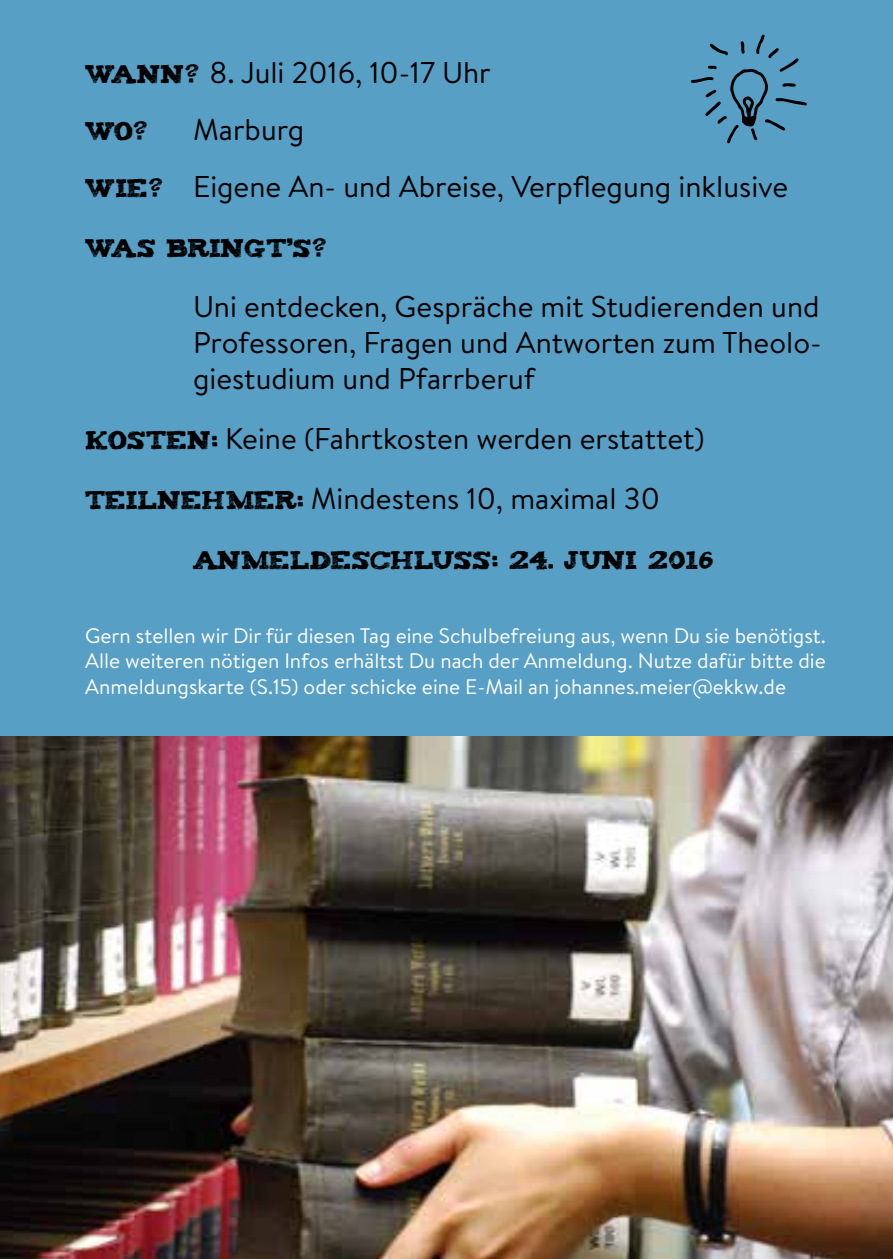
<style>
.page{position:relative;width:893px;height:1259px;background:#589fc6}
.page>*{position:absolute;margin:0;border:0;box-sizing:border-box;transform-origin:0 0}
.t1{font:30px/36px "Brandon Text";color:#000}
.t2{font:21px/25.2px "Brandon Text";color:#fff;text-align:justify}
.t3{font:21px "Tiza";color:#000}
.s1{font-family:"Tiza";font-size:21px}
</style>
<div class="page">
<img style="left:0;top:737px;width:893px;height:522px">
<p class="t1" style="left:85px;top:53px;width:407px"><span class="s1">WANN?</span> 8. Juli 2016, 10-17 Uhr</p>
<p class="t3" style="left:85px;top:124px;width:64px">WO?</p>
<p class="t1" style="left:85px;top:100px;width:705px;line-height:57px;text-indent:108px">Marburg<br><span class="s1">WIE?</span> Eigene An- und Abreise, Verpflegung inklusive</p>
<p class="t3" style="left:85px;top:241px;width:243px">WAS BRINGT’S?</p>
<p class="t1" style="left:193px;top:287px;width:630px;text-align:justify">Uni entdecken, Gespräche mit Studierenden und Professoren, Fragen und Antworten zum Theolo&shy;giestudium und Pfarrberuf</p>
<p class="t1" style="left:85px;top:407px;width:621px;line-height:60px"><span class="s1">KOSTEN:</span> Keine (Fahrtkosten werden erstattet)<br><span class="s1">TEILNEHMER:</span> Mindestens 10, maximal 30</p>
<p class="t3" style="left:193px;top:553px;width:522px">ANMELDESCHLUSS: 24. JUNI 2016</p>
<p class="t2" style="left:85px;top:622px;width:742px">Gern stellen wir Dir für diesen Tag eine Schulbefreiung aus, wenn Du sie benötigst.<br>Alle weiteren nötigen Infos erhältst Du nach der Anmeldung. Nutze dafür bitte die Anmeldungskarte (S.15) oder schicke eine E-Mail an johannes.meier@ekkw.de</p>
</div>
